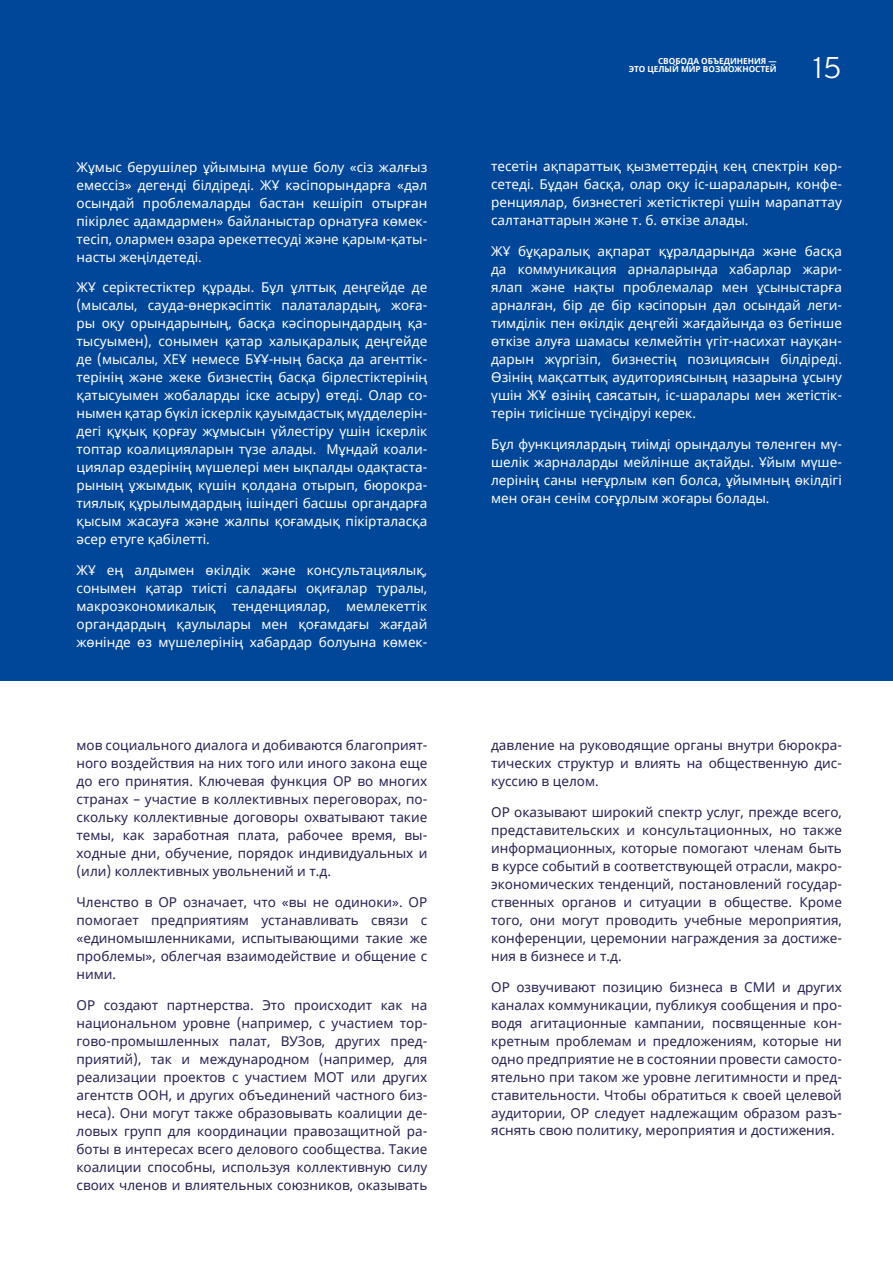
<style>
.page{position:relative;width:893px;height:1263px;background:#fff}
.page>*{position:absolute;margin:0;border:0;box-sizing:border-box;transform-origin:0 0}
.t1{font:300 30px "Overpass";color:#fff}
.t2{font:13.5px/18px "Noto Sans";color:#fff;text-align:justify}
.t3{font:13.5px/18px "Noto Sans";color:#272254;text-align:justify}
.t4{font:700 8.25px/8.2px "Noto Sans";color:#fff;text-align:right}
</style>
<div class="page">
<div style="left:0;top:0;width:893px;height:680px;background:#004799"></div>
<p class="t2" style="left:77px;top:158px;width:352px">Жұмыс берушілер ұйымына мүше болу «сіз жалғыз емессіз» дегенді білдіреді. ЖҰ кәсіпорындарға «дәл осындай проблемаларды бастан кешіріп отырған пікірлес адамдармен» байланыстар орнатуға көмек&shy;тесіп, олармен өзара әрекеттесуді және қарым-қаты&shy;насты жеңілдетеді.</p>
<p class="t2" style="left:77px;top:279px;width:352px">ЖҰ серіктестіктер құрады. Бұл ұлттық деңгейде де (мысалы, сауда-өнеркәсіптік палаталардың, жоға&shy;ры оқу орындарының, басқа кәсіпорындардың қа&shy;тысуымен), сонымен қатар халықаралық деңгейде де (мысалы, ХЕҰ немесе БҰҰ-ның басқа да агенттік&shy;терінің және жеке бизнестің басқа бірлестіктерінің қатысуымен жобаларды іске асыру) өтеді. Олар со&shy;нымен қатар бүкіл іскерлік қауымдастық мүдделерін&shy;дегі құқық қорғау жұмысын үйлестіру үшін іскерлік топтар коалицияларын түзе алады. Мұндай коали&shy;циялар өздерінің мүшелері мен ықпалды одақтаста&shy;рының ұжымдық күшін қолдана отырып, бюрокра&shy;тиялық құрылымдардың ішіндегі басшы органдарға қысым жасауға және жалпы қоғамдық пікірталасқа әсер етуге қабілетті.</p>
<p class="t2" style="left:77px;top:562px;width:352px">ЖҰ ең алдымен өкілдік және консультациялық, сонымен қатар тиісті саладағы оқиғалар туралы, макроэкономикалық тенденциялар, мемлекеттік органдардың қаулылары мен қоғамдағы жағдай жөнінде өз мүшелерінің хабардар болуына көмек-</p>
<p class="t3" style="left:77px;top:737px;width:352px">мов социального диалога и добиваются благоприят&shy;ного воздействия на них того или иного закона еще до его принятия. Ключевая функция ОР во многих странах – участие в коллективных переговорах, по&shy;скольку коллективные договоры охватывают такие темы, как заработная плата, рабочее время, вы&shy;ходные дни, обучение, порядок индивидуальных и (или) коллективных увольнений и т.д.</p>
<p class="t3" style="left:77px;top:893px;width:352px">Членство в ОР означает, что «вы не одиноки». ОР помогает предприятиям устанавливать связи с «единомышленниками, испытывающими такие же проблемы», облегчая взаимодействие и общение с ними.</p>
<p class="t3" style="left:77px;top:996px;width:352px">ОР создают партнерства. Это происходит как на национальном уровне (например, с участием тор&shy;гово-промышленных палат, ВУЗов, других пред&shy;приятий), так и международном (например, для реализации проектов с участием МОТ или других агентств ООН, и других объединений частного биз&shy;неса). Они могут также образовывать коалиции де&shy;ловых групп для координации правозащитной ра&shy;боты в интересах всего делового сообщества. Такие коалиции способны, используя коллективную силу своих членов и влиятельных союзников, оказывать</p>
<p class="t4" style="left:629px;top:57px;width:150px">СВОБОДА ОБЪЕДИНЕНИЯ —<br>ЭТО ЦЕЛЫЙ МИР ВОЗМОЖНОСТЕЙ</p>
<h1 class="t1" style="left:812px;top:46px;width:31px">15</h1>
<p class="t2" style="left:491px;top:158px;width:352px">тесетін ақпараттық қызметтердің кең спектрін көр&shy;сетеді. Бұдан басқа, олар оқу іс-шараларын, конфе&shy;ренциялар, бизнестегі жетістіктері үшін марапаттау салтанаттарын және т. б. өткізе алады.</p>
<p class="t2" style="left:491px;top:243px;width:352px">ЖҰ бұқаралық ақпарат құралдарында және басқа да коммуникация арналарында хабарлар жари&shy;ялап және нақты проблемалар мен ұсыныстарға арналған, бір де бір кәсіпорын дәл осындай леги&shy;тимділік пен өкілдік деңгейі жағдайында өз бетінше өткізе алуға шамасы келмейтін үгіт-насихат науқан&shy;дарын жүргізіп, бизнестің позициясын білдіреді.<br>Өзінің мақсаттық аудиториясының назарына ұсыну үшін ЖҰ өзінің саясатын, іс-шаралары мен жетістік&shy;терін тиісінше түсіндіруі керек.</p>
<p class="t2" style="left:491px;top:436px;width:352px">Бұл функциялардың тиімді орындалуы төленген мү&shy;шелік жарналарды мейлінше ақтайды. Ұйым мүше&shy;лерінің саны неғұрлым көп болса, ұйымның өкілдігі мен оған сенім соғұрлым жоғары болады.</p>
<p class="t3" style="left:491px;top:737px;width:352px">давление на руководящие органы внутри бюрокра&shy;тических структур и влиять на общественную дис&shy;куссию в целом.</p>
<p class="t3" style="left:491px;top:803px;width:352px">ОР оказывают широкий спектр услуг, прежде всего, представительских и консультационных, но также информационных, которые помогают членам быть в курсе событий в соответствующей отрасли, макро&shy;экономических тенденций, постановлений государ&shy;ственных органов и ситуации в обществе. Кроме того, они могут проводить учебные мероприятия, конференции, церемонии награждения за достиже&shy;ния в бизнесе и т.д.</p>
<p class="t3" style="left:491px;top:978px;width:352px">ОР озвучивают позицию бизнеса в СМИ и других каналах коммуникации, публикуя сообщения и про&shy;водя агитационные кампании, посвященные кон&shy;кретным проблемам и предложениям, которые ни одно предприятие не в состоянии провести самосто&shy;ятельно при таком же уровне легитимности и пред&shy;ставительности. Чтобы обратиться к своей целевой аудитории, ОР следует надлежащим образом разъ&shy;яснять свою политику, мероприятия и достижения.</p>
</div>
